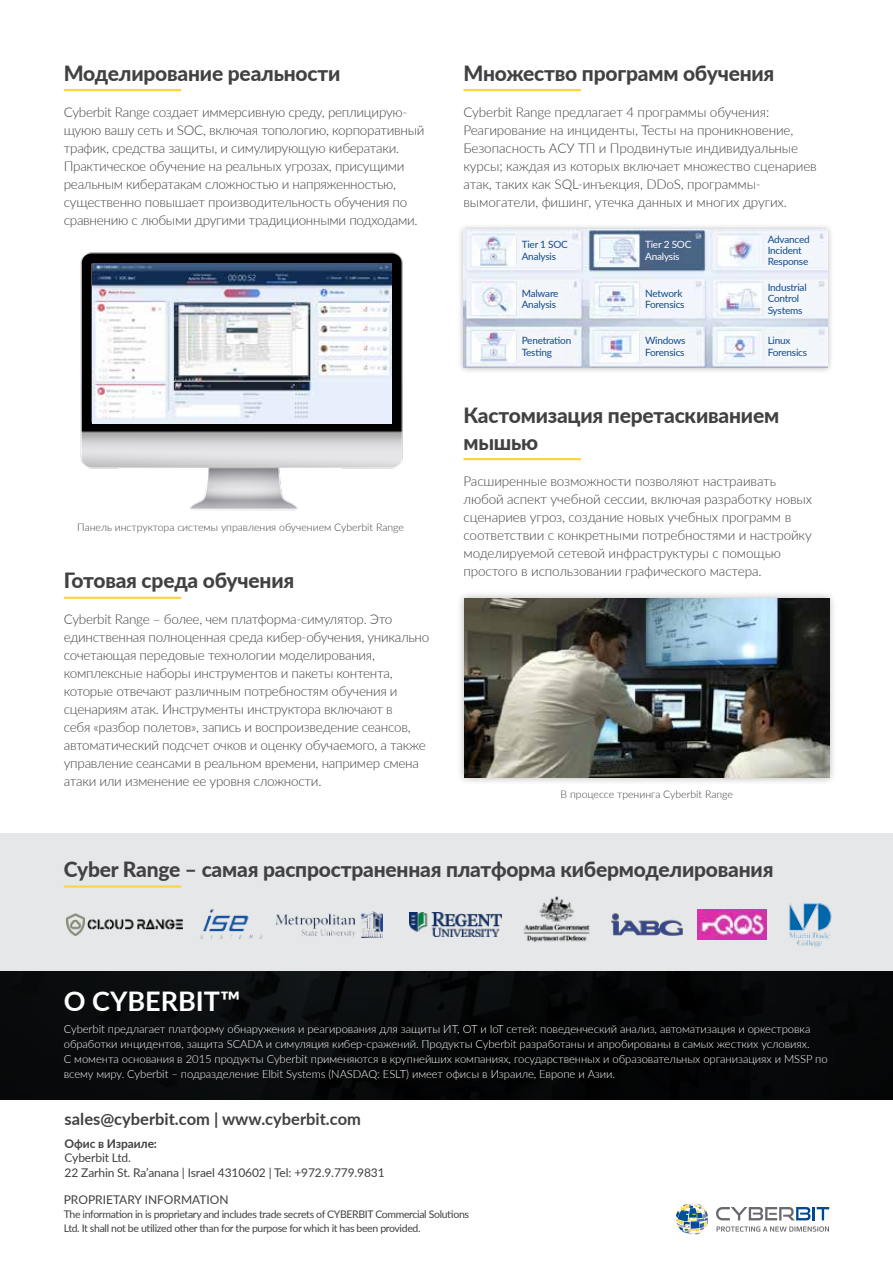
<style>
.page{position:relative;width:893px;height:1263px;background:#fff}
.page>*{position:absolute;margin:0;border:0;box-sizing:border-box;transform-origin:0 0}
.t1{font:700 27px "Lato";color:#fff}
.t2{font:800 21px/27px "Lato";letter-spacing:-.01em;color:#414042}
.t3{font:700 16.5px "Lato";color:#414042}
.t4{font:300 13.5px/18px "Lato";letter-spacing:-.02em;color:#414042}
.t5{font:12px/14.5px "Lato";letter-spacing:-.01em;color:#414042}
.t6{font:700 12px "Lato";letter-spacing:-.01em;color:#414042}
.t7{font:300 11.25px/15px "Lato";letter-spacing:-.005em;color:#fff}
.t8{font:10.5px/14px "Lato";letter-spacing:-.035em;color:#414042}
.t9{font:300 10.5px "Lato";color:#414042}
.t10{font:10.05px/11.2px "Lato";letter-spacing:-.02em;color:#124b8b}
.t11{font:10.05px/11.2px "Lato";letter-spacing:-.02em;color:#fff}
</style>
<div class="page">
<div style="left:0;top:833px;width:893px;height:138px;background:#e6e7e8"></div>
<div style="left:0;top:971px;width:893px;height:128px;background:#07090a"></div>
<svg style="left:716px;top:1207px;width:113px;height:13px"></svg>
<svg style="left:676px;top:1204px;width:32px;height:31px"></svg>
<svg style="left:717px;top:1226px;width:112px;height:6px"></svg>
<img style="left:80px;top:252px;width:323px;height:259px">
<img style="left:92px;top:263px;width:300px;height:160px">
<hr style="left:64px;top:89px;width:117px;height:2px;background:#fbd642">
<hr style="left:64px;top:597px;width:117px;height:2px;background:#fbd642">
<hr style="left:463px;top:458px;width:118px;height:2px;background:#fbd642">
<img style="left:611px;top:914px;width:72px;height:21px">
<img style="left:275px;top:911px;width:107px;height:26px">
<img style="left:409px;top:912px;width:93px;height:25px">
<img style="left:698px;top:910px;width:68px;height:29px">
<img style="left:66px;top:913px;width:117px;height:23px">
<img style="left:523px;top:896px;width:67px;height:47px">
<img style="left:789px;top:903px;width:43px;height:45px">
<img style="left:200px;top:909px;width:63px;height:30px">
<hr style="left:64px;top:885px;width:117px;height:3px;background:#fbd642">
<div style="left:456px;top:590px;width:381px;height:196px;background:#000;opacity:.3"></div>
<img style="left:464px;top:599px;width:365px;height:179px">
<hr style="left:463px;top:89px;width:118px;height:2px;background:#fbd642">
<div style="left:457px;top:223px;width:377px;height:151px;background:#000;opacity:.3"></div>
<img style="left:463px;top:230px;width:364px;height:138px">
<div style="left:530px;top:242px;width:32px;height:18px;background:#f3f6fb"></div>
<div style="left:653px;top:243px;width:32px;height:18px;background:#486485"></div>
<div style="left:779px;top:238px;width:30px;height:23px;background:#f3f6fb"></div>
<div style="left:533px;top:291px;width:30px;height:17px;background:#f3f6fb"></div>
<div style="left:655px;top:290px;width:30px;height:16px;background:#f3f6fb"></div>
<div style="left:779px;top:289px;width:30px;height:23px;background:#f3f6fb"></div>
<div style="left:535px;top:340px;width:30px;height:17px;background:#f3f6fb"></div>
<div style="left:655px;top:337px;width:30px;height:16px;background:#f3f6fb"></div>
<div style="left:776px;top:339px;width:31px;height:16px;background:#f3f6fb"></div>
<h2 class="t2" style="left:64px;top:59px;width:278px">Моделирование реальности</h2>
<p class="t4" style="left:64px;top:102px;width:362px">Cyberbit Range создает иммерсивную среду, реплицирую&shy;щуюю вашу сеть и SOC, включая топологию, корпоративный трафик, средства защиты, и симулирующую кибератаки.<br>Практическое обучение на реальных угрозах, присущими реальным кибератакам сложностью и напряженностью, существенно повышает производительность обучения по сравнению с любыми другими традиционными подходами.</p>
<p class="t9" style="left:77px;top:520px;width:328px">Панель инструктора системы управления обучением Cyberbit Range</p>
<h2 class="t2" style="left:64px;top:566px;width:232px">Готовая среда обучения</h2>
<p class="t4" style="left:64px;top:610px;width:367px">Cyberbit Range – более, чем платформа-симулятор. Это единственная полноценная среда кибер-обучения, уникально сочетающая передовые технологии моделирования, комплексные наборы инструментов и пакеты контента, которые отвечают различным потребностям обучения и сценариям атак. Инструменты инструктора включают в<br>себя «разбор полетов», запись и воспроизведение сеансов, автоматический подсчет очков и оценку обучаемого, а также управление сеансами в реальном времени, например смена атаки или изменение ее уровня сложности.</p>
<h2 class="t2" style="left:463px;top:59px;width:312px">Множество программ обучения</h2>
<p class="t4" style="left:463px;top:102px;width:355px">Cyberbit Range предлагает 4 программы обучения:<br>Реагирование на инциденты, Тесты на проникновение, Безопасность АСУ ТП и Продвинутые индивидуальные курсы; каждая из которых включает множество сценариев атак, таких как SQL-инъекция, DDoS, программы&shy;вымогатели, фишинг, утечка данных и многих других.</p>
<p class="t10" style="left:522px;top:239px;width:48px">Tier 1 SOC<br>Analysis</p>
<p class="t11" style="left:645px;top:239px;width:48px">Tier 2 SOC<br>Analysis</p>
<p class="t10" style="left:768px;top:233px;width:44px">Advanced<br>Incident<br>Response</p>
<p class="t10" style="left:522px;top:287px;width:38px">Malware<br>Analysis</p>
<p class="t10" style="left:645px;top:287px;width:41px">Network<br>Forensics</p>
<p class="t10" style="left:768px;top:281px;width:41px">Industrial<br>Control<br>Systems</p>
<p class="t10" style="left:522px;top:335px;width:51px">Penetration<br>Testing</p>
<p class="t10" style="left:645px;top:335px;width:42px">Windows<br>Forensics</p>
<p class="t10" style="left:768px;top:335px;width:41px">Linux<br>Forensics</p>
<h2 class="t2" style="left:463px;top:401px;width:317px">Кастомизация перетаскиванием мышью</h2>
<p class="t4" style="left:463px;top:471px;width:350px">Расширенные возможности позволяют настраивать любой аспект учебной сессии, включая разработку новых сценариев угроз, создание новых учебных программ в соответствии с конкретными потребностями и настройку моделируемой сетевой инфраструктуры с помощью простого в использовании графического мастера.</p>
<p class="t9" style="left:561px;top:787px;width:174px">В процессе тренинга Cyberbit Range</p>
<h2 class="t2" style="left:64px;top:855px;width:711px">Cyber Range – самая распространенная платформа кибермоделирования</h2>
<h1 class="t1" style="left:64px;top:981px;width:178px">О CYBERBIT™</h1>
<p class="t7" style="left:64px;top:1021px;width:765px">Cyberbit предлагает платформу обнаружения и реагирования для защиты ИТ, ОТ и IoT сетей: поведенческий анализ, автоматизация и оркестровка обработки инцидентов, защита SCADA и симуляция кибер-сражений. Продукты Cyberbit разработаны и апробированы в самых жестких условиях.<br>С момента основания в 2015 продукты Cyberbit применяются в крупнейших компаниях, государственных и образовательных организациях и MSSP по всему миру. Cyberbit – подразделение Elbit Systems (NASDAQ: ESLT) имеет офисы в Израиле, Европе и Азии.</p>
<p class="t3" style="left:65px;top:1106px;width:298px">sales@cyberbit.com | www.cyberbit.com</p>
<p class="t6" style="left:65px;top:1134px;width:94px">Офис в Израиле:</p>
<p class="t5" style="left:65px;top:1150px;width:322px">Cyberbit Ltd.<br>22 Zarhin St. Ra’anana | Israel 4310602 | Tel: +972.9.779.9831</p>
<p class="t5" style="left:64px;top:1192px;width:166px">PROPRIETARY INFORMATION</p>
<p class="t8" style="left:64px;top:1207px;width:407px">The information in is proprietary and includes trade secrets of CYBERBIT Commercial Solutions<br>Ltd. It shall not be utilized other than for the purpose for which it has been provided.</p>
</div>
